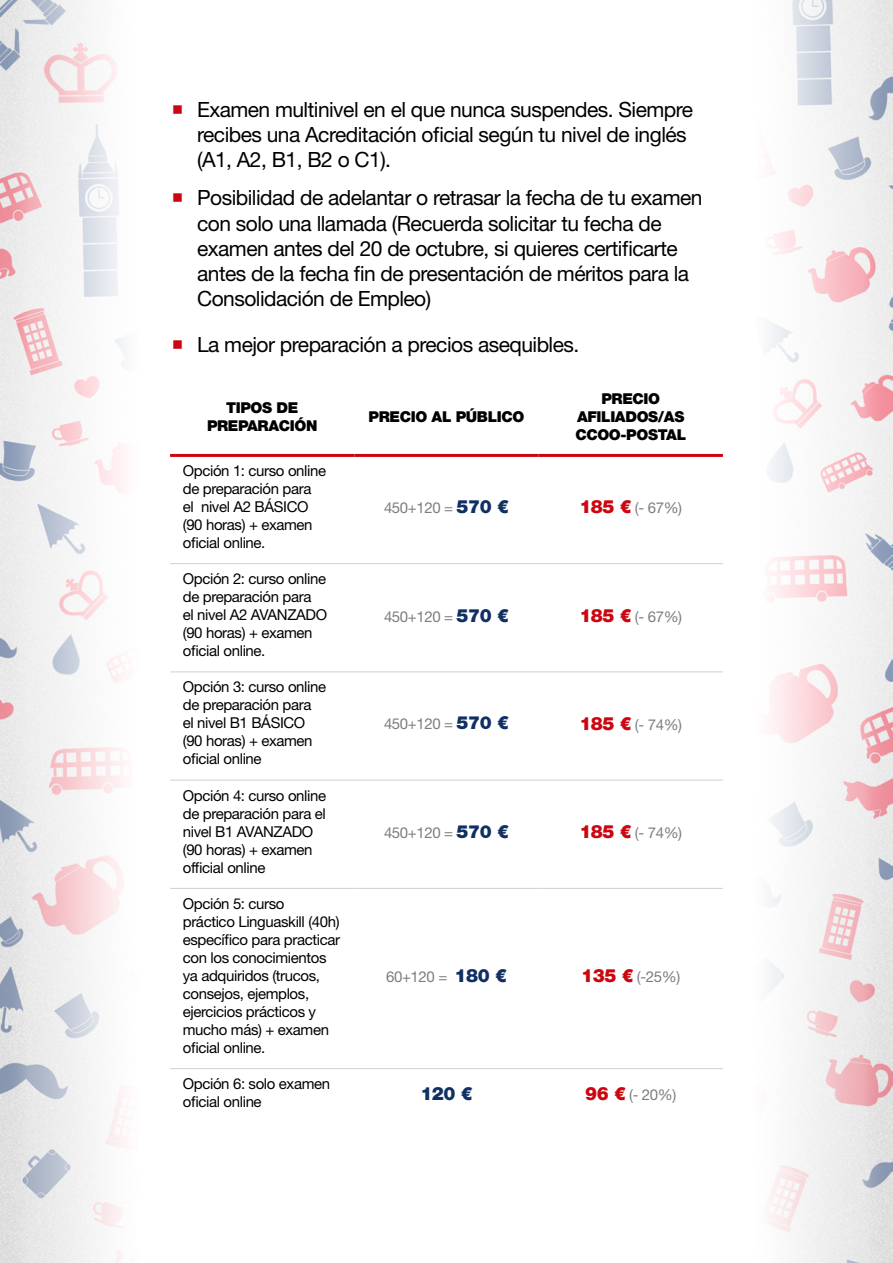
<style>
.page{position:relative;width:893px;height:1263px;background:#fff}
.page>*{position:absolute;margin:0;border:0;box-sizing:border-box;transform-origin:0 0}
.t1{font:21px/25.2px "Helvetica Neue LT Std";letter-spacing:-.025em;color:#000}
.t2{font:900 18px "Helvetica Neue LT";color:#102f63}
.t3{font:15px/18px "Helvetica Neue LT Std";letter-spacing:-.025em;color:#000}
.t4{font:15px "Helvetica Neue LT Std";letter-spacing:-.025em;color:#7e7c81}
.t5{font:900 15px/18px "Helvetica Neue LT Std";letter-spacing:-.025em;color:#000;text-align:center}
.s1{font-family:"Helvetica Neue LT";font-weight:900;font-size:18px;color:#102f63}
.s2{font-family:"Helvetica Neue LT";font-weight:900;font-size:18px;color:#cb0610}
.s3{font-weight:900;font-size:18px;color:#102f63}
</style>
<div class="page">
<img style="left:0;top:0;width:893px;height:1263px">
<hr style="left:170px;top:563px;width:184px;height:1px;background:#cecfd4">
<hr style="left:354px;top:563px;width:185px;height:1px;background:#cecfd4">
<hr style="left:539px;top:563px;width:184px;height:1px;background:#cecfd4">
<hr style="left:170px;top:671px;width:184px;height:1px;background:#cecfd4">
<hr style="left:354px;top:671px;width:185px;height:1px;background:#cecfd4">
<hr style="left:539px;top:671px;width:184px;height:1px;background:#cecfd4">
<hr style="left:170px;top:780px;width:184px;height:1px;background:#cecfd4">
<hr style="left:354px;top:780px;width:185px;height:1px;background:#cecfd4">
<hr style="left:539px;top:780px;width:184px;height:1px;background:#cecfd4">
<hr style="left:170px;top:888px;width:184px;height:1px;background:#cecfd4">
<hr style="left:354px;top:888px;width:185px;height:1px;background:#cecfd4">
<hr style="left:539px;top:888px;width:184px;height:1px;background:#cecfd4">
<hr style="left:170px;top:1068px;width:184px;height:1px;background:#cecfd4">
<hr style="left:354px;top:1068px;width:185px;height:1px;background:#cecfd4">
<hr style="left:539px;top:1068px;width:184px;height:1px;background:#cecfd4">
<hr style="left:170px;top:454px;width:184px;height:3px;background:#cb0610">
<hr style="left:354px;top:454px;width:185px;height:3px;background:#cb0610">
<hr style="left:539px;top:454px;width:184px;height:3px;background:#cb0610">
<svg style="left:173px;top:105px;width:9px;height:9px"></svg>
<svg style="left:173px;top:194px;width:9px;height:8px"></svg>
<svg style="left:173px;top:340px;width:9px;height:9px"></svg>
<h1 class="t1" style="left:197px;top:97px;width:498px">Examen multinivel en el que nunca suspendes. Siempre recibes una Acreditación oficial según tu nivel de inglés (A1, A2, B1, B2 o C1).</h1>
<p class="t1" style="left:197px;top:185px;width:507px">Posibilidad de adelantar o retrasar la fecha de tu examen con solo una llamada (Recuerda solicitar tu fecha de examen antes del 20 de octubre, si quieres certificarte antes de la fecha fin de presentación de méritos para la Consolidación de Empleo)</p>
<h1 class="t1" style="left:197px;top:332px;width:384px">La mejor preparación a precios asequibles.</h1>
<p class="t5" style="left:207px;top:398px;width:112px">TIPOS DE<br>PREPARACIÓN</p>
<p class="t5" style="left:369px;top:407px;width:157px">PRECIO AL PÚBLICO</p>
<p class="t5" style="left:575px;top:389px;width:112px">PRECIO<br>AFILIADOS/AS<br>CCOO-POSTAL</p>
<p class="t3" style="left:183px;top:461px;width:145px">Opción 1: curso online de preparación para el nivel A2 BÁSICO (90 horas) + examen oficial online.</p>
<p class="t3" style="left:183px;top:570px;width:146px">Opción 2: curso online de preparación para<br>el nivel A2 AVANZADO (90 horas) + examen oficial online.</p>
<p class="t3" style="left:183px;top:678px;width:145px">Opción 3: curso online de preparación para el nivel B1 BÁSICO (90 horas) + examen oficial online</p>
<p class="t3" style="left:183px;top:786px;width:145px">Opción 4: curso online de preparación para el nivel B1 AVANZADO (90 horas) + examen official online</p>
<p class="t3" style="left:183px;top:894px;width:159px">Opción 5: curso práctico Linguaskill (40h) específico para practicar con los conocimientos ya adquiridos (trucos, consejos, ejemplos, ejercicios prácticos y mucho más) + examen oficial online.</p>
<p class="t4" style="left:384px;top:499px;width:126px">450+120 = <span class="s1">570 €</span></p>
<p class="t4" style="left:579px;top:499px;width:104px"><span class="s2">185 €</span> (- 67%)</p>
<p class="t4" style="left:384px;top:607px;width:126px">450+120 = <span class="s1">570 €</span></p>
<p class="t4" style="left:579px;top:607px;width:104px"><span class="s2">185 €</span> (- 67%)</p>
<p class="t4" style="left:384px;top:715px;width:126px">450+120 = <span class="s3">570 €</span></p>
<p class="t4" style="left:579px;top:716px;width:104px"><span class="s2">185 €</span> (- 74%)</p>
<p class="t4" style="left:384px;top:823px;width:126px">450+120 = <span class="s3">570 €</span></p>
<p class="t4" style="left:579px;top:824px;width:104px"><span class="s2">185 €</span> (- 74%)</p>
<p class="t4" style="left:386px;top:968px;width:122px">60+120 = <span class="s1">180 €</span></p>
<p class="t4" style="left:581px;top:968px;width:101px"><span class="s2">135 €</span> (-25%)</p>
<p class="t3" style="left:183px;top:1074px;width:149px">Opción 6: solo examen oficial online</p>
<p class="t2" style="left:420px;top:1082px;width:54px">120 €</p>
<p class="t4" style="left:585px;top:1085px;width:93px"><span class="s2">96 €</span> (- 20%)</p>
</div>
